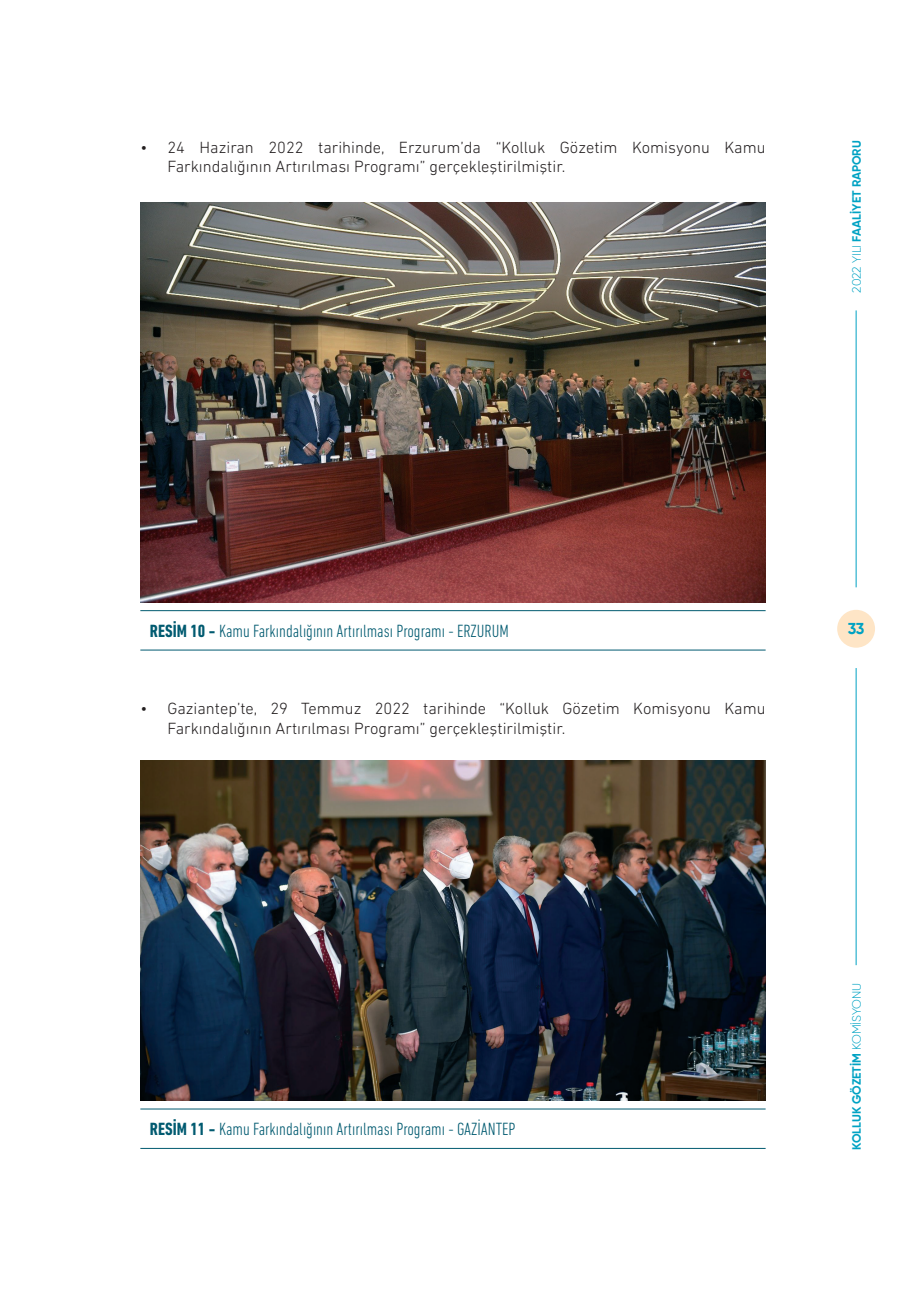
<style>
.page{position:relative;width:906px;height:1289px;background:#fff}
.page>*{position:absolute;margin:0;border:0;box-sizing:border-box;transform-origin:0 0}
.t1{font:300 condensed 18px "DIN Next LT Pro";color:#005a70}
.t2{font:300 16.5px/19.5px "DIN Next LT Pro";color:#231f20}
.t3{font:700 15.75px "Gilroy";color:#00a2c3}
.t4{font:700 12px "Gilroy";color:#00a2c3}
.s1{font-weight:300}
.s2{font-weight:700}
</style>
<div class="page">
<div style="left:837px;top:610px;width:38px;height:37px;background:#fee5c6;border-radius:50%"></div>
<hr style="left:855px;top:668px;width:1px;height:297px;background:#00a2c3">
<hr style="left:855px;top:310px;width:1px;height:277px;background:#00a2c3">
<img style="left:140px;top:202px;width:625px;height:400px">
<img style="left:140px;top:760px;width:625px;height:340px">
<hr style="left:140px;top:610px;width:625px;height:1px;background:#005a70">
<hr style="left:140px;top:1108px;width:625px;height:1px;background:#005a70">
<hr style="left:140px;top:649px;width:625px;height:1px;background:#005a70">
<hr style="left:140px;top:1148px;width:625px;height:1px;background:#005a70">
<p class="t2" style="left:167px;top:137px;width:600px;text-indent:-27px">• 24 Haziran 2022 tarihinde, Erzurum’da “Kolluk Gözetim Komisyonu Kamu<br>Farkındalığının Artırılması Programı” gerçekleştirilmiştir.</p>
<p class="t4" style="left:849px;top:293px;width:154px;rotate:-90deg"><span class="s1">2022 YILI</span> FAALİYET RAPORU</p>
<p class="t1" style="left:150px;top:621px;width:360px"><span class="s2">RESİM 10 -</span> Kamu Farkındalığının Artırılması Programı - ERZURUM</p>
<p class="t2" style="left:167px;top:698px;width:600px;text-indent:-27px">• Gaziantep’te, 29 Temmuz 2022 tarihinde “Kolluk Gözetim Komisyonu Kamu<br>Farkındalığının Artırılması Programı” gerçekleştirilmiştir.</p>
<p class="t3" style="left:847px;top:618px;width:18px">33</p>
<p class="t1" style="left:150px;top:1119px;width:367px"><span class="s2">RESİM 11 -</span> Kamu Farkındalığının Artırılması Programı - GAZİANTEP</p>
<p class="t4" style="left:849px;top:1149px;width:168px;rotate:-90deg">KOLLUK GÖZETİM <span class="s1">KOMİSYONU</span></p>
</div>
